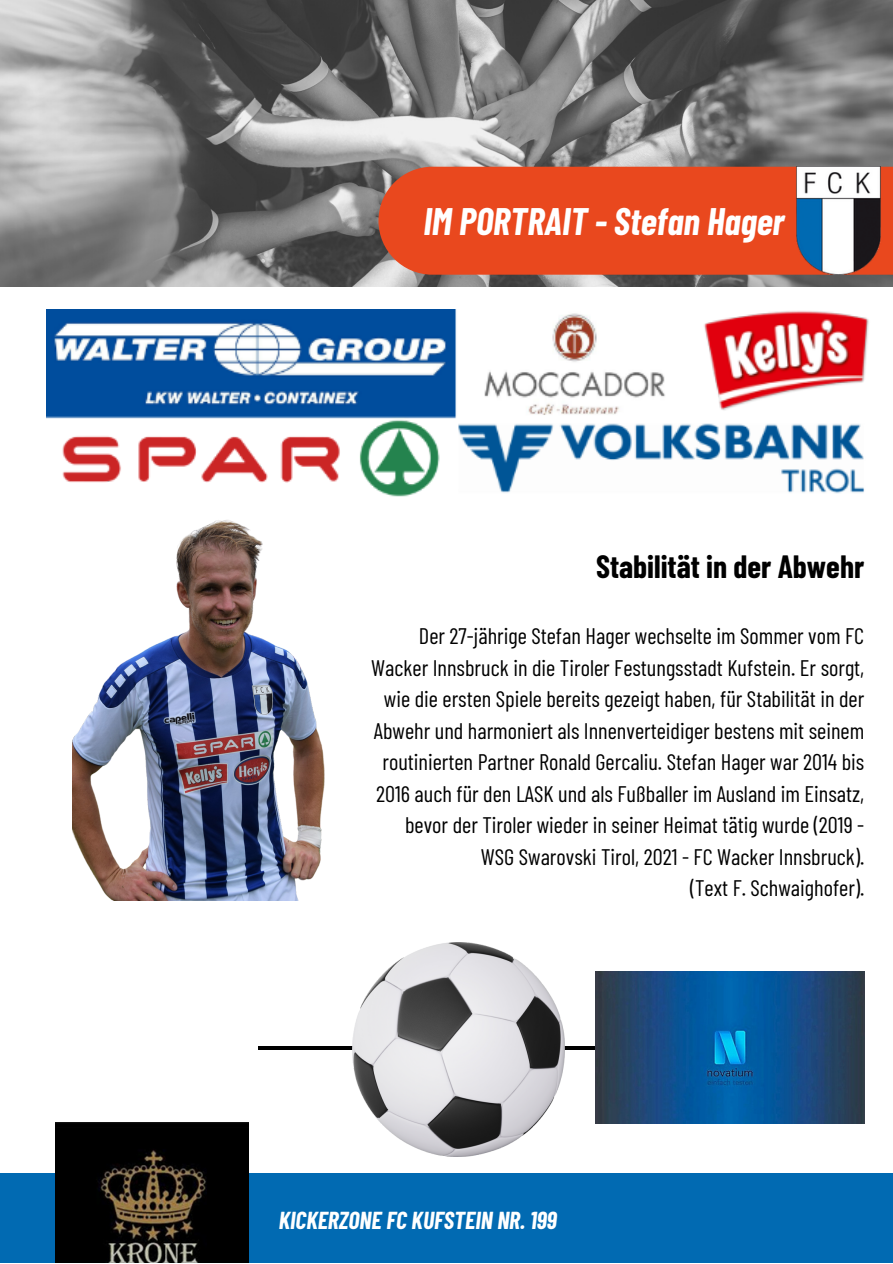
<style>
.page{position:relative;width:893px;height:1264px;background:#fff}
.page>*{position:absolute;margin:0;border:0;box-sizing:border-box;transform-origin:0 0}
.t1{font:italic 700 37.5px "Barlow Condensed";color:#fff}
.t2{font:700 31.5px "Barlow Condensed";color:#000}
.t3{font:italic 700 24px "Barlow Condensed";color:#fff}
.t4{font:22.5px/31.5px "Barlow Condensed";color:#000;text-align:right}
</style>
<div class="page">
<div style="left:0;top:1173px;width:892px;height:89px;background:#016ab2"></div>
<img style="left:0;top:0;width:892px;height:286px">
<div style="left:378px;top:167px;width:406px;height:108px;background:#e9481e"></div>
<img style="left:784px;top:167px;width:108px;height:108px">
<img style="left:47px;top:310px;width:822px;height:187px">
<hr style="left:258px;top:1046px;width:338px;height:3px;background:#000">
<img style="left:352px;top:942px;width:212px;height:214px">
<img style="left:55px;top:1122px;width:194px;height:140px">
<img style="left:595px;top:971px;width:268px;height:152px">
<img style="left:72px;top:520px;width:253px;height:380px">
<h1 class="t1" style="left:423px;top:198px;width:362px">IM PORTRAIT - Stefan Hager</h1>
<h2 class="t2" style="left:596px;top:546px;width:270px">Stabilität in der Abwehr</h2>
<p class="t4" style="left:371px;top:619px;width:494px">Der 27-jährige Stefan Hager wechselte im Sommer vom FC Wacker Innsbruck in die Tiroler Festungsstadt Kufstein. Er sorgt, wie die ersten Spiele bereits gezeigt haben, für Stabilität in der Abwehr und harmoniert als Innenverteidiger bestens mit seinem routinierten Partner Ronald Gercaliu. Stefan Hager war 2014 bis 2016 auch für den LASK und als Fußballer im Ausland im Einsatz, bevor der Tiroler wieder in seiner Heimat tätig wurde (2019 - WSG Swarovski Tirol, 2021 - FC Wacker Innsbruck).<br>(Text F. Schwaighofer).</p>
<p class="t3" style="left:279px;top:1204px;width:280px">KICKERZONE FC KUFSTEIN NR. 199</p>
</div>
